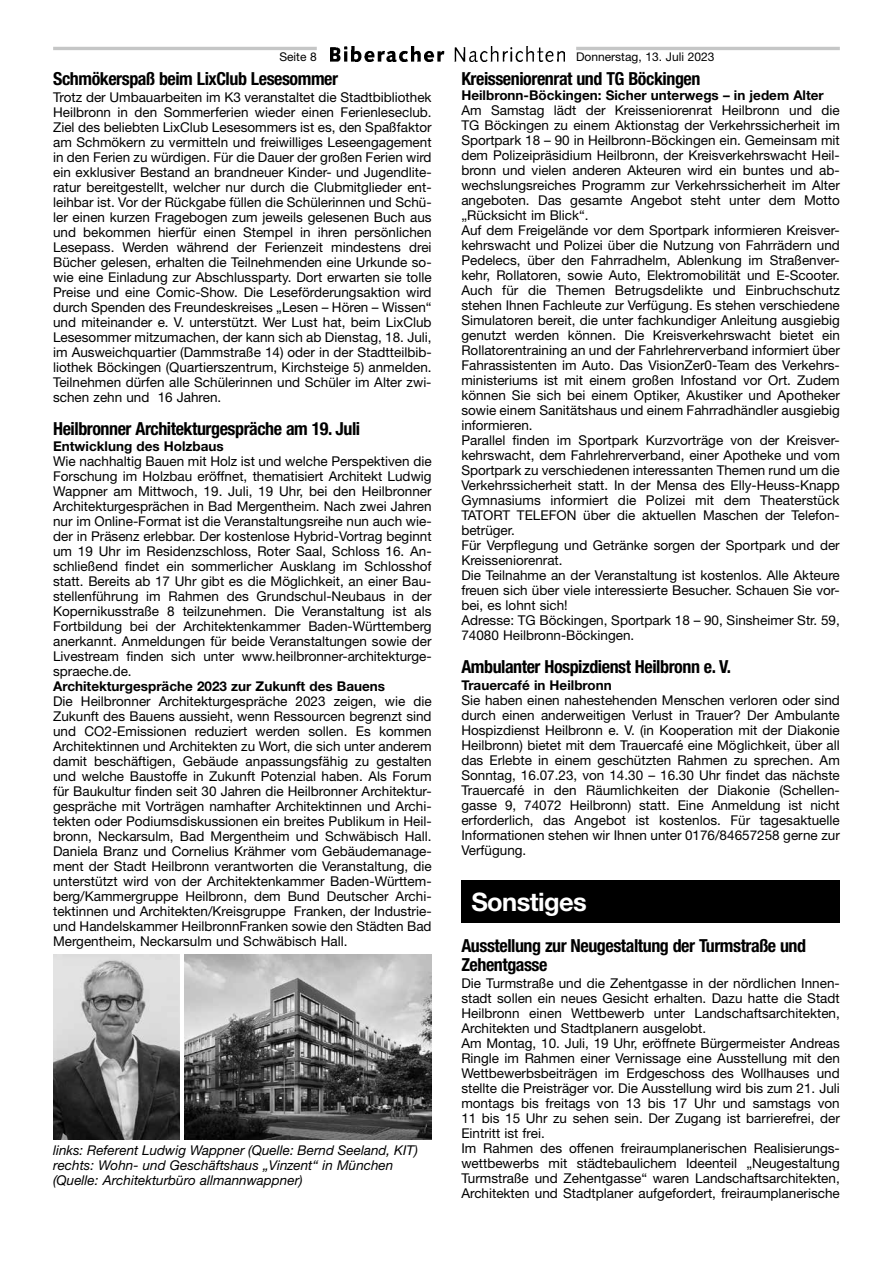
<style>
.page{position:relative;width:893px;height:1263px;background:#fff}
.page>*{position:absolute;margin:0;border:0;box-sizing:border-box;transform-origin:0 0}
.t1{font:700 25.5px "Helvetica Neue LT Std";letter-spacing:-.025em;color:#fff}
.t2{font:700 condensed 18px/19.5px "Helvetica Neue LT Std";letter-spacing:-.025em;color:#000}
.t3{font:13.5px/15px "Helvetica Neue LT Std";color:#000;text-align:justify}
.t4{font:italic 13.5px/15px "Helvetica Neue LT Std";color:#000}
.t5{font:700 13.5px "Helvetica Neue LT Std";color:#000}
.t6{font:12px "Helvetica Neue LT Std";color:#000}
</style>
<div class="page">
<img style="left:330px;top:47px;width:234px;height:15px">
<hr style="left:53px;top:47px;width:264px;height:3px;background:#c5c6c6">
<hr style="left:576px;top:47px;width:264px;height:3px;background:#c5c6c6">
<img style="left:53px;top:954px;width:127px;height:185px">
<img style="left:184px;top:954px;width:248px;height:185px">
<div style="left:461px;top:880px;width:379px;height:43px;background:#000"></div>
<p class="t6" style="left:279px;top:49px;width:39px">Seite 8</p>
<p class="t6" style="left:576px;top:49px;width:140px">Donnerstag, 13. Juli 2023</p>
<h2 class="t2" style="left:53px;top:69px;width:286px">Schmökerspaß beim LixClub Lesesommer</h2>
<p class="t3" style="left:53px;top:89px;width:380px">Trotz der Umbauarbeiten im K3 veranstaltet die Stadtbibliothek Heilbronn in den Sommerferien wieder einen Ferienleseclub.<br>Ziel des beliebten LixClub Lesesommers ist es, den Spaßfaktor am Schmökern zu vermitteln und freiwilliges Leseengagement in den Ferien zu würdigen. Für die Dauer der großen Ferien wird ein exklusiver Bestand an brandneuer Kinder- und Jugendlite&shy;ratur bereitgestellt, welcher nur durch die Clubmitglieder ent&shy;leihbar ist. Vor der Rückgabe füllen die Schülerinnen und Schü&shy;ler einen kurzen Fragebogen zum jeweils gelesenen Buch aus und bekommen hierfür einen Stempel in ihren persönlichen Lesepass. Werden während der Ferienzeit mindestens drei Bücher gelesen, erhalten die Teilnehmenden eine Urkunde so&shy;wie eine Einladung zur Abschlussparty. Dort erwarten sie tolle Preise und eine Comic-Show. Die Leseförderungsaktion wird durch Spenden des Freundeskreises „Lesen – Hören – Wissen“ und miteinander e. V. unterstützt. Wer Lust hat, beim LixClub Lesesommer mitzumachen, der kann sich ab Dienstag, 18. Juli, im Ausweichquartier (Dammstraße 14) oder in der Stadtteilbib&shy;liothek Böckingen (Quartierszentrum, Kirchsteige 5) anmelden.<br>Teilnehmen dürfen alle Schülerinnen und Schüler im Alter zwi&shy;schen zehn und 16 Jahren.</p>
<h2 class="t2" style="left:53px;top:418px;width:309px">Heilbronner Architekturgespräche am 19. Juli</h2>
<p class="t5" style="left:53px;top:438px;width:172px">Entwicklung des Holzbaus</p>
<p class="t3" style="left:53px;top:454px;width:380px">Wie nachhaltig Bauen mit Holz ist und welche Perspektiven die Forschung im Holzbau eröffnet, thematisiert Architekt Ludwig Wappner am Mittwoch, 19. Juli, 19 Uhr, bei den Heilbronner Architekturgesprächen in Bad Mergentheim. Nach zwei Jahren nur im Online-Format ist die Veranstaltungsreihe nun auch wie&shy;der in Präsenz erlebbar. Der kostenlose Hybrid-Vortrag beginnt um 19 Uhr im Residenzschloss, Roter Saal, Schloss 16. An&shy;schließend findet ein sommerlicher Ausklang im Schlosshof statt. Bereits ab 17 Uhr gibt es die Möglichkeit, an einer Bau&shy;stellenführung im Rahmen des Grundschul-Neubaus in der Kopernikusstraße 8 teilzunehmen. Die Veranstaltung ist als Fortbildung bei der Architektenkammer Baden-Württemberg anerkannt. Anmeldungen für beide Veranstaltungen sowie der Livestream finden sich unter www.heilbronner-architekturge&shy;spraeche.de.</p>
<p class="t5" style="left:53px;top:678px;width:333px">Architekturgespräche 2023 zur Zukunft des Bauens</p>
<p class="t3" style="left:53px;top:694px;width:380px">Die Heilbronner Architekturgespräche 2023 zeigen, wie die Zukunft des Bauens aussieht, wenn Ressourcen begrenzt sind und CO2-Emissionen reduziert werden sollen. Es kommen Architektinnen und Architekten zu Wort, die sich unter anderem damit beschäftigen, Gebäude anpassungsfähig zu gestalten und welche Baustoffe in Zukunft Potenzial haben. Als Forum für Baukultur finden seit 30 Jahren die Heilbronner Architektur&shy;gespräche mit Vorträgen namhafter Architektinnen und Archi&shy;tekten oder Podiumsdiskussionen ein breites Publikum in Heil&shy;bronn, Neckarsulm, Bad Mergentheim und Schwäbisch Hall.<br>Daniela Branz und Cornelius Krähmer vom Gebäudemanage&shy;ment der Stadt Heilbronn verantworten die Veranstaltung, die unterstützt wird von der Architektenkammer Baden-Württem&shy;berg/Kammergruppe Heilbronn, dem Bund Deutscher Archi&shy;tektinnen und Architekten/Kreisgruppe Franken, der Industrie&shy;und Handelskammer HeilbronnFranken sowie den Städten Bad Mergentheim, Neckarsulm und Schwäbisch Hall.</p>
<h2 class="t2" style="left:461px;top:69px;width:241px">Kreisseniorenrat und TG Böckingen</h2>
<p class="t5" style="left:461px;top:87px;width:364px">Heilbronn-Böckingen: Sicher unterwegs – in jedem Alter</p>
<p class="t3" style="left:461px;top:103px;width:380px;text-align:left">Am Samstag lädt der Kreisseniorenrat Heilbronn und die TG Böckingen zu einem Aktionstag der Verkehrssicherheit im Sportpark 18 – 90 in Heilbronn-Böckingen ein. Gemeinsam mit dem Polizeipräsidium Heilbronn, der Kreisverkehrswacht Heil&shy;bronn und vielen anderen Akteuren wird ein buntes und ab&shy;wechslungsreiches Programm zur Verkehrssicherheit im Alter angeboten. Das gesamte Angebot steht unter dem Motto „Rücksicht im Blick“.<br>Auf dem Freigelände vor dem Sportpark informieren Kreisver&shy;kehrswacht und Polizei über die Nutzung von Fahrrädern und Pedelecs, über den Fahrradhelm, Ablenkung im Straßenver&shy;kehr, Rollatoren, sowie Auto, Elektromobilität und E-Scooter.<br>Auch für die Themen Betrugsdelikte und Einbruchschutz stehen Ihnen Fachleute zur Verfügung. Es stehen verschiedene Simulatoren bereit, die unter fachkundiger Anleitung ausgiebig genutzt werden können. Die Kreisverkehrswacht bietet ein Rollatorentraining an und der Fahrlehrerverband informiert über Fahrassistenten im Auto. Das VisionZer0-Team des Verkehrs&shy;ministeriums ist mit einem großen Infostand vor Ort. Zudem können Sie sich bei einem Optiker, Akustiker und Apotheker sowie einem Sanitätshaus und einem Fahrradhändler ausgiebig informieren.<br>Parallel finden im Sportpark Kurzvorträge von der Kreisver&shy;kehrswacht, dem Fahrlehrerverband, einer Apotheke und vom Sportpark zu verschiedenen interessanten Themen rund um die Verkehrssicherheit statt. In der Mensa des Elly-Heuss-Knapp Gymnasiums informiert die Polizei mit dem Theaterstück TATORT TELEFON über die aktuellen Maschen der Telefon&shy;betrüger.<br>Für Verpflegung und Getränke sorgen der Sportpark und der Kreisseniorenrat.<br>Die Teilnahme an der Veranstaltung ist kostenlos. Alle Akteure freuen sich über viele interessierte Besucher. Schauen Sie vor&shy;bei, es lohnt sich!<br>Adresse: TG Böckingen, Sportpark 18 – 90, Sinsheimer Str. 59, 74080 Heilbronn-Böckingen.</p>
<h2 class="t2" style="left:461px;top:657px;width:271px">Ambulanter Hospizdienst Heilbronn e. V.</h2>
<p class="t5" style="left:461px;top:676px;width:152px">Trauercafé in Heilbronn</p>
<p class="t3" style="left:461px;top:692px;width:380px">Sie haben einen nahestehenden Menschen verloren oder sind durch einen anderweitigen Verlust in Trauer? Der Ambulante Hospizdienst Heilbronn e. V. (in Kooperation mit der Diakonie Heilbronn) bietet mit dem Trauercafé eine Möglichkeit, über all das Erlebte in einem geschützten Rahmen zu sprechen. Am Sonntag, 16.07.23, von 14.30 – 16.30 Uhr findet das nächste Trauercafé in den Räumlichkeiten der Diakonie (Schellen&shy;gasse 9, 74072 Heilbronn) statt. Eine Anmeldung ist nicht erforderlich, das Angebot ist kostenlos. Für tagesaktuelle Informationen stehen wir Ihnen unter 0176/84657258 gerne zur Verfügung.</p>
<h1 class="t1" style="left:471px;top:886px;width:117px">Sonstiges</h1>
<h2 class="t2" style="left:461px;top:935px;width:346px">Ausstellung zur Neugestaltung der Turmstraße und<br>Zehentgasse</h2>
<p class="t3" style="left:461px;top:975px;width:380px;text-align:left">Die Turmstraße und die Zehentgasse in der nördlichen Innen&shy;stadt sollen ein neues Gesicht erhalten. Dazu hatte die Stadt Heilbronn einen Wettbewerb unter Landschaftsarchitekten, Architekten und Stadtplanern ausgelobt.<br>Am Montag, 10. Juli, 19 Uhr, eröffnete Bürgermeister Andreas Ringle im Rahmen einer Vernissage eine Ausstellung mit den Wettbewerbsbeiträgen im Erdgeschoss des Wollhauses und stellte die Preisträger vor. Die Ausstellung wird bis zum 21. Juli montags bis freitags von 13 bis 17 Uhr und samstags von 11 bis 15 Uhr zu sehen sein. Der Zugang ist barrierefrei, der Eintritt ist frei.<br>Im Rahmen des offenen freiraumplanerischen Realisierungs&shy;wettbewerbs mit städtebaulichem Ideenteil „Neugestaltung Turmstraße und Zehentgasse“ waren Landschaftsarchitekten, Architekten und Stadtplaner aufgefordert, freiraumplanerische</p>
<p class="t4" style="left:53px;top:1142px;width:366px">links: Referent Ludwig Wappner (Quelle: Bernd Seeland, KIT) rechts: Wohn- und Geschäftshaus „Vinzent“ in München (Quelle: Architekturbüro allmannwappner)</p>
</div>
